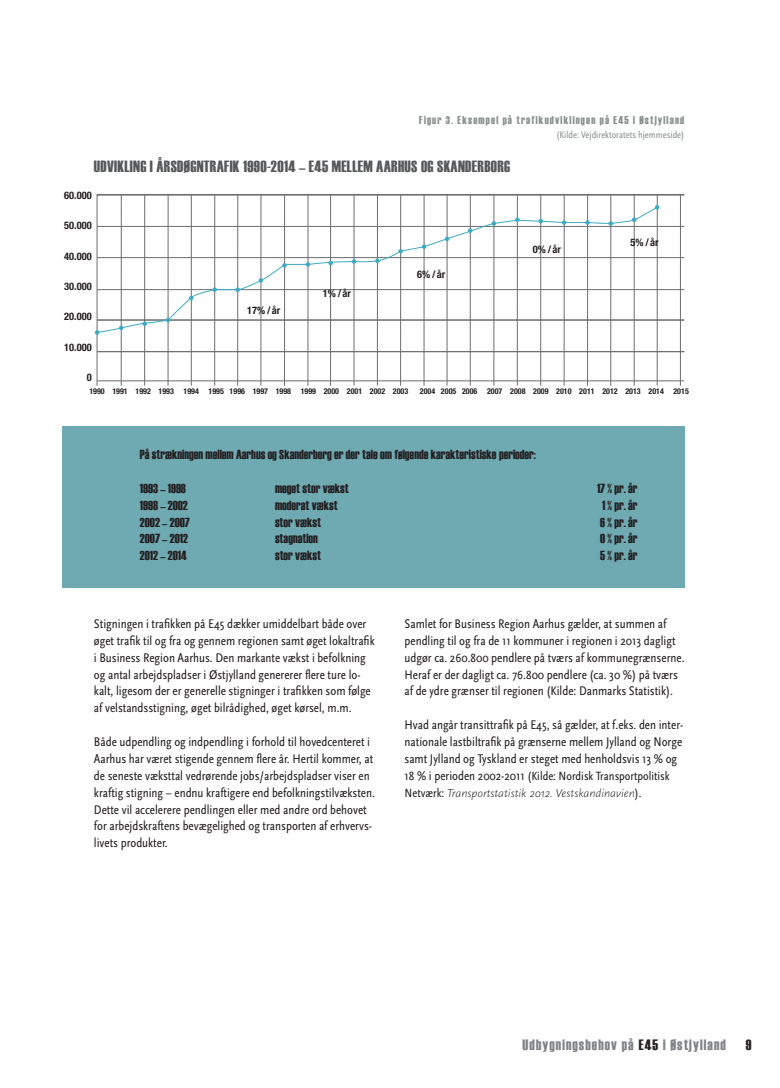
<style>
.page{position:relative;width:780px;height:1088px;background:#fff}
.page>*{position:absolute;margin:0;border:0;box-sizing:border-box;transform-origin:0 0}
.t1{font:16.25px "Haettenschweiler";letter-spacing:.02em;color:#57585a}
.t2{font:15px "Haettenschweiler";letter-spacing:.075em;color:#808285}
.t3{font:15px "Haettenschweiler";color:#231f20}
.t4{font:condensed 13.12px/16.9px "Scala Sans OT";color:#231f20}
.t5{font:13.12px "Haettenschweiler";color:#231f20}
.t6{font:condensed 12.5px "Scala Sans OT";color:#231f20}
.t7{font:italic 300 11.88px "Scala Sans OT";color:#231f20}
.t8{font:11.25px "Haettenschweiler";letter-spacing:.105em;color:#85908b}
.t9{font:700 condensed 10.38px "Helvetica Neue";color:#231f20}
.t10{font:condensed 10px "Scala Sans OT";color:#85908b}
.t11{font:700 condensed 8px "Helvetica Neue";color:#231f20}
.s1{font-size:13.12px}
.s2{font-weight:400;font-style:normal;font-stretch:condensed;font-size:12.5px}
.s3{color:#231f20}
</style>
<div class="page">
<div style="left:63px;top:426px;width:621px;height:162px;background:#6fa9b2"></div>
<hr style="left:97px;top:226px;width:587px;height:1px;background:#6c6d70">
<hr style="left:97px;top:257px;width:587px;height:1px;background:#6c6d70">
<hr style="left:97px;top:289px;width:587px;height:1px;background:#6c6d70">
<hr style="left:97px;top:381px;width:587px;height:1px;background:#6c6d70">
<hr style="left:97px;top:320px;width:587px;height:1px;background:#6c6d70">
<hr style="left:97px;top:351px;width:587px;height:1px;background:#6c6d70">
<div style="left:97px;top:195px;width:587px;height:191px;border:1px solid #6c6d70"></div>
<hr style="left:121px;top:195px;width:1px;height:191px;background:#6c6d70">
<hr style="left:144px;top:195px;width:1px;height:191px;background:#6c6d70">
<hr style="left:168px;top:195px;width:1px;height:191px;background:#6c6d70">
<hr style="left:191px;top:195px;width:1px;height:191px;background:#6c6d70">
<hr style="left:214px;top:195px;width:1px;height:191px;background:#6c6d70">
<hr style="left:237px;top:195px;width:1px;height:191px;background:#6c6d70">
<hr style="left:261px;top:195px;width:1px;height:191px;background:#6c6d70">
<hr style="left:284px;top:195px;width:1px;height:191px;background:#6c6d70">
<hr style="left:308px;top:195px;width:1px;height:191px;background:#6c6d70">
<hr style="left:330px;top:195px;width:1px;height:191px;background:#6c6d70">
<hr style="left:354px;top:195px;width:1px;height:191px;background:#6c6d70">
<hr style="left:377px;top:195px;width:1px;height:191px;background:#6c6d70">
<hr style="left:400px;top:195px;width:1px;height:191px;background:#6c6d70">
<hr style="left:424px;top:195px;width:1px;height:191px;background:#6c6d70">
<hr style="left:447px;top:195px;width:1px;height:191px;background:#6c6d70">
<hr style="left:470px;top:195px;width:1px;height:191px;background:#6c6d70">
<hr style="left:493px;top:195px;width:1px;height:191px;background:#6c6d70">
<hr style="left:517px;top:195px;width:1px;height:191px;background:#6c6d70">
<hr style="left:540px;top:195px;width:1px;height:191px;background:#6c6d70">
<hr style="left:564px;top:195px;width:1px;height:191px;background:#6c6d70">
<hr style="left:587px;top:195px;width:1px;height:191px;background:#6c6d70">
<hr style="left:610px;top:195px;width:1px;height:191px;background:#6c6d70">
<hr style="left:634px;top:195px;width:1px;height:191px;background:#6c6d70">
<hr style="left:657px;top:195px;width:1px;height:191px;background:#6c6d70">
<hr style="left:680px;top:195px;width:1px;height:191px;background:#6c6d70">
<svg style="left:96px;top:206px;width:562px;height:127px"></svg>
<p class="t8" style="left:419px;top:112px;width:266px">Figur 3. Eksempel på trafikudviklingen på E45 i Østjylland</p>
<p class="t10" style="left:556px;top:130px;width:129px">(Kilde: Vejdirektoratets hjemmeside)</p>
<p class="t1" style="left:94px;top:155px;width:418px">UDVIKLING I ÅRSDØGNTRAFIK 1990-2014 – E45 MELLEM AARHUS OG SKANDERBORG</p>
<p class="t9" style="left:64px;top:189px;width:29px">60.000</p>
<p class="t9" style="left:64px;top:219px;width:29px">50.000</p>
<p class="t9" style="left:64px;top:250px;width:29px">40.000</p>
<p class="t9" style="left:64px;top:280px;width:29px">30.000</p>
<p class="t9" style="left:64px;top:310px;width:29px">20.000</p>
<p class="t9" style="left:64px;top:341px;width:29px">10.000</p>
<p class="t9" style="left:87px;top:371px;width:6px">0</p>
<p class="t11" style="left:89px;top:386px;width:320px">1990 1991 1992 1993 1994 1995 1996 1997 1998 1999 2000 2001 2002 2003</p>
<p class="t11" style="left:420px;top:386px;width:270px">2004 2005 2006 2007 2008 2009 2010 2011 2012 2013 2014 2015</p>
<p class="t9" style="left:630px;top:236px;width:30px">5% / år</p>
<p class="t9" style="left:532px;top:243px;width:30px">0% / år</p>
<p class="t9" style="left:417px;top:268px;width:30px">6% / år</p>
<p class="t9" style="left:323px;top:287px;width:30px">1% / år</p>
<p class="t9" style="left:247px;top:304px;width:35px">17% / år</p>
<p class="t5" style="left:140px;top:445px;width:397px">På strækningen mellem Aarhus og Skanderborg er der tale om følgende karakteristiske perioder:</p>
<p class="t5" style="left:140px;top:479px;width:47px">1993 – 1998</p>
<p class="t5" style="left:275px;top:479px;width:75px">meget stor vækst</p>
<p class="t5" style="left:597px;top:479px;width:42px">17 % pr. år</p>
<p class="t5" style="left:140px;top:496px;width:49px">1998 – 2002</p>
<p class="t5" style="left:275px;top:496px;width:64px">moderat vækst</p>
<p class="t5" style="left:602px;top:496px;width:37px">1 % pr. år</p>
<p class="t5" style="left:140px;top:513px;width:51px">2002 – 2007</p>
<p class="t5" style="left:275px;top:513px;width:48px">stor vækst</p>
<p class="t5" style="left:600px;top:513px;width:39px">6 % pr. år</p>
<p class="t5" style="left:140px;top:530px;width:50px">2007 – 2012</p>
<p class="t5" style="left:275px;top:530px;width:44px">stagnation</p>
<p class="t5" style="left:600px;top:530px;width:39px">0 % pr. år</p>
<p class="t5" style="left:140px;top:547px;width:48px">2012 – 2014</p>
<p class="t5" style="left:275px;top:547px;width:48px">stor vækst</p>
<p class="t5" style="left:600px;top:547px;width:39px">5 % pr. år</p>
<p class="t4" style="left:94px;top:615px;width:282px">Stigningen i trafikken på E45 dækker umiddelbart både over øget trafik til og fra og gennem regionen samt øget lokaltrafik i Business Region Aarhus. Den markante vækst i befolkning og antal arbejdspladser i Østjylland genererer flere ture lo&shy;kalt, ligesom der er generelle stigninger i trafikken som følge af velstandsstigning, øget bilrådighed, øget kørsel, m.m.</p>
<p class="t4" style="left:94px;top:733px;width:282px">Både udpendling og indpendling i forhold til hovedcenteret i Aarhus har været stigende gennem flere år. Hertil kommer, at de seneste væksttal vedrørende jobs/arbejdspladser viser en kraftig stigning – endnu kraftigere end befolkningstilvæksten.<br>Dette vil accelerere pendlingen eller med andre ord behovet for arbejdskraftens bevægelighed og transporten af erhvervs&shy;livets produkter.</p>
<p class="t4" style="left:404px;top:615px;width:281px">Samlet for Business Region Aarhus gælder, at summen af pendling til og fra de 11 kommuner i regionen i 2013 dagligt udgør ca. 260.800 pendlere på tværs af kommunegrænserne.<br>Heraf er der dagligt ca. 76.800 pendlere (ca. 30 %) på tværs af de ydre grænser til regionen (Kilde: Danmarks Statistik).</p>
<p class="t4" style="left:404px;top:717px;width:280px;text-align:justify">Hvad angår transittrafik på E45, så gælder, at f.eks. den inter&shy;nationale lastbiltrafik på grænserne mellem Jylland og Norge samt Jylland og Tyskland er steget med henholdsvis 13 % og</p>
<p class="t6" style="left:404px;top:769px;width:266px"><span class="s1">18 % i perioden 2002-2011</span> (Kilde: Nordisk Transportpolitisk</p>
<p class="t7" style="left:404px;top:786px;width:238px"><span class="s2">Netværk:</span> Transportstatistik 2012. Vestskandinavien<span class="s2">).</span></p>
<p class="t2" style="left:522px;top:1034px;width:205px">Udbygningsbehov på <span class="s3">E45</span> i Østjylland</p>
<p class="t3" style="left:745px;top:1034px;width:7px">9</p>
</div>
